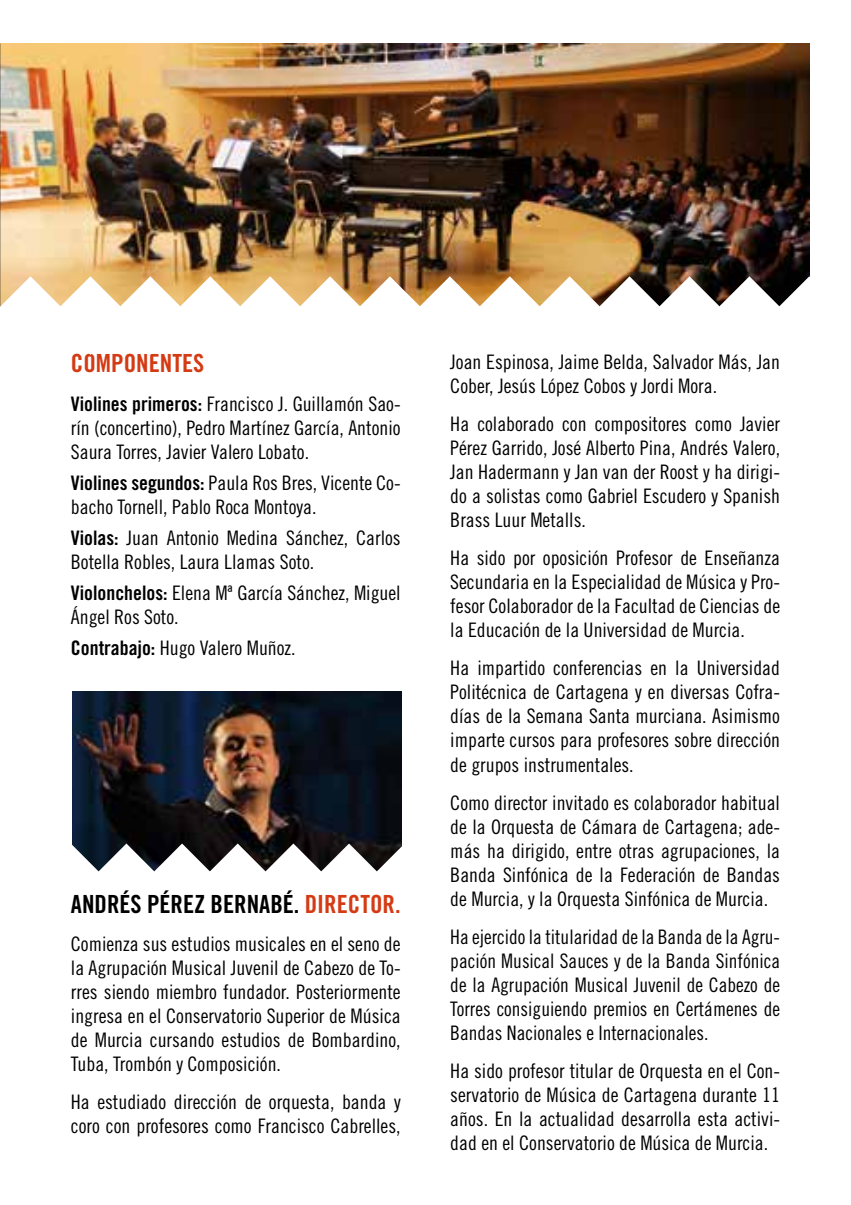
<style>
.page{position:relative;width:851px;height:1205px;background:#fff}
.page>*{position:absolute;margin:0;border:0;box-sizing:border-box;transform-origin:0 0}
.t1{font:25px "Trade Gothic LT Std Bd Cn 20";color:#000}
.t2{font:25px "Trade Gothic LT Std Bd Cn 20";color:#d43b14}
.t3{font:20px/24px "Trade Gothic LT Std Cn 18";color:#000;text-align:justify}
.s1{font-family:"Trade Gothic LT Std Bd Cn 20"}
.s2{color:#d43b14}
</style>
<div class="page">
<img style="left:0;top:44px;width:809px;height:232px">
<img style="left:72px;top:691px;width:330px;height:152px">
<svg style="left:72px;top:843px;width:330px;height:29px"></svg>
<svg style="left:0;top:276px;width:810px;height:31px"></svg>
<p class="t2" style="left:71px;top:348px;width:135px">COMPONENTES</p>
<p class="t3" style="left:71px;top:391px;width:331px"><span class="s1">Violines primeros:</span> Francisco J. Guillamón Sao&shy;rín (concertino), Pedro Martínez García, Antonio Saura Torres, Javier Valero Lobato.</p>
<p class="t3" style="left:71px;top:470px;width:331px"><span class="s1">Violines segundos:</span> Paula Ros Bres, Vicente Co&shy;bacho Tornell, Pablo Roca Montoya.</p>
<p class="t3" style="left:71px;top:525px;width:331px"><span class="s1">Violas:</span> Juan Antonio Medina Sánchez, Carlos<br>Botella Robles, Laura Llamas Soto.</p>
<p class="t3" style="left:71px;top:580px;width:331px"><span class="s1">Violonchelos:</span> Elena Mª García Sánchez, Miguel<br>Ángel Ros Soto.</p>
<p class="t3" style="left:71px;top:636px;width:226px"><span class="s1">Contrabajo:</span> Hugo Valero Muñoz.</p>
<p class="t1" style="left:71px;top:889px;width:331px">ANDRÉS PÉREZ BERNABÉ. <span class="s2">DIRECTOR.</span></p>
<p class="t3" style="left:71px;top:932px;width:331px">Comienza sus estudios musicales en el seno de la Agrupación Musical Juvenil de Cabezo de To&shy;rres siendo miembro fundador. Posteriormente ingresa en el Conservatorio Superior de Música de Murcia cursando estudios de Bombardino, Tuba, Trombón y Composición.</p>
<p class="t3" style="left:71px;top:1090px;width:331px">Ha estudiado dirección de orquesta, banda y coro con profesores como Francisco Cabrelles,</p>
<p class="t3" style="left:450px;top:349px;width:331px">Joan Espinosa, Jaime Belda, Salvador Más, Jan<br>Cober, Jesús López Cobos y Jordi Mora.</p>
<p class="t3" style="left:450px;top:412px;width:331px">Ha colaborado con compositores como Javier Pérez Garrido, José Alberto Pina, Andrés Valero, Jan Hadermann y Jan van der Roost y ha dirigi&shy;do a solistas como Gabriel Escudero y Spanish Brass Luur Metalls.</p>
<p class="t3" style="left:450px;top:546px;width:331px">Ha sido por oposición Profesor de Enseñanza Secundaria en la Especialidad de Música y Pro&shy;fesor Colaborador de la Facultad de Ciencias de la Educación de la Universidad de Murcia.</p>
<p class="t3" style="left:450px;top:656px;width:331px">Ha impartido conferencias en la Universidad Politécnica de Cartagena y en diversas Cofra&shy;días de la Semana Santa murciana. Asimismo imparte cursos para profesores sobre dirección de grupos instrumentales.</p>
<p class="t3" style="left:450px;top:790px;width:331px">Como director invitado es colaborador habitual de la Orquesta de Cámara de Cartagena; ade&shy;más ha dirigido, entre otras agrupaciones, la Banda Sinfónica de la Federación de Bandas de Murcia, y la Orquesta Sinfónica de Murcia.</p>
<p class="t3" style="left:450px;top:924px;width:331px">Ha ejercido la titularidad de la Banda de la Agru&shy;pación Musical Sauces y de la Banda Sinfónica de la Agrupación Musical Juvenil de Cabezo de Torres consiguiendo premios en Certámenes de Bandas Nacionales e Internacionales.</p>
<p class="t3" style="left:450px;top:1058px;width:331px">Ha sido profesor titular de Orquesta en el Con&shy;servatorio de Música de Cartagena durante 11 años. En la actualidad desarrolla esta activi&shy;dad en el Conservatorio de Música de Murcia.</p>
</div>
